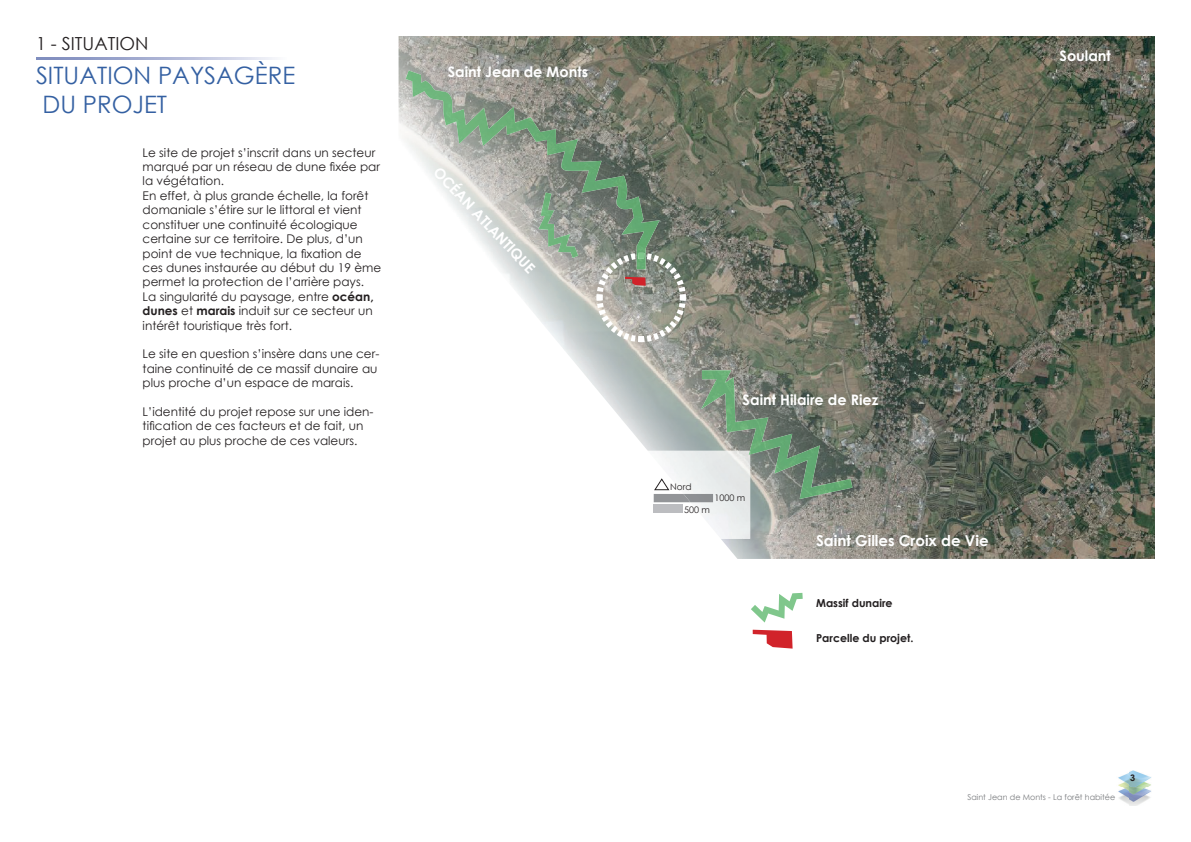
<style>
.page{position:relative;width:1191px;height:842px;background:#fff}
.page>*{position:absolute;margin:0;border:0;box-sizing:border-box;transform-origin:0 0}
.t1{font:24px/28.8px "Century Gothic";color:#3460a2}
.t2{font:18px "Century Gothic";color:#231f20}
.t3{font:700 15px "Century Gothic";color:#fff}
.t4{font:700 14.5px "Century Gothic";color:#fff}
.t5{font:700 14.4px "Century Gothic";color:#fff}
.t6{font:12px/14.4px "Century Gothic";color:#231f20}
.t7{font:700 11px "Century Gothic";color:#231f20}
.t8{font:9px "Century Gothic";color:#231f20}
.t9{font:700 9px "Century Gothic";color:#231f20}
.t10{font:8px "Century Gothic";color:#7a7c7f}
.s1{font-weight:700}
</style>
<div class="page">
<img style="left:1118px;top:770px;width:33px;height:36px">
<img style="left:398px;top:36px;width:757px;height:174px">
<img style="left:659px;top:210px;width:496px;height:34px">
<img style="left:501px;top:244px;width:654px;height:35px">
<img style="left:510px;top:279px;width:645px;height:71px">
<img style="left:565px;top:350px;width:590px;height:34px">
<img style="left:593px;top:384px;width:562px;height:35px">
<img style="left:622px;top:419px;width:533px;height:35px">
<img style="left:743px;top:454px;width:412px;height:105px">
<img style="left:721px;top:539px;width:22px;height:20px">
<img style="left:720px;top:499px;width:30px;height:40px">
<img style="left:406px;top:70px;width:253px;height:199px">
<svg style="left:596px;top:253px;width:90px;height:89px"></svg>
<img style="left:701px;top:370px;width:151px;height:129px">
<img style="left:538px;top:192px;width:40px;height:66px">
<svg style="left:751px;top:593px;width:51px;height:29px"></svg>
<svg style="left:752px;top:630px;width:40px;height:19px"></svg>
<svg style="left:634px;top:451px;width:86px;height:82px"></svg>
<svg style="left:36px;top:58px;width:239px;height:2px"></svg>
<h2 class="t2" style="left:36px;top:30px;width:114px">1 - SITUATION</h2>
<h1 class="t1" style="left:36px;top:61px;width:261px">SITUATION PAYSAGÈRE<br>DU PROJET</h1>
<p class="t6" style="left:143px;top:145px;width:240px">Le site de projet s’inscrit dans un secteur marqué par un réseau de dune fixée par la végétation.<br>En effet, à plus grande échelle, la forêt domaniale s’étire sur le littoral et vient constituer une continuité écologique certaine sur ce territoire. De plus, d’un point de vue technique, la fixation de ces dunes instaurée au début du 19 ème permet la protection de l’arrière pays.<br>La singularité du paysage, entre <span class="s1">océan, dunes</span> et <span class="s1">marais</span> induit sur ce secteur un intérêt touristique très fort.</p>
<p class="t6" style="left:143px;top:347px;width:238px">Le site en question s’insère dans une cer&shy;taine continuité de ce massif dunaire au plus proche d’un espace de marais.</p>
<p class="t6" style="left:143px;top:404px;width:232px">L’identité du projet repose sur une iden&shy;tification de ces facteurs et de fait, un projet au plus proche de ces valeurs.</p>
<p class="t5" style="left:448px;top:61px;width:142px">Saint Jean de Monts</p>
<p class="t4" style="left:445px;top:161px;width:141px;rotate:47deg">OCÉAN ATLANTIQUE</p>
<p class="t5" style="left:1059px;top:45px;width:53px">Soulant</p>
<p class="t5" style="left:742px;top:388px;width:137px">Saint Hilaire de Riez</p>
<p class="t8" style="left:670px;top:481px;width:23px">Nord</p>
<p class="t8" style="left:714px;top:491px;width:32px">1000 m</p>
<p class="t8" style="left:684px;top:503px;width:27px">500 m</p>
<p class="t3" style="left:816px;top:530px;width:174px">Saint Gilles Croix de Vie</p>
<p class="t7" style="left:816px;top:595px;width:78px">Massif dunaire</p>
<p class="t7" style="left:816px;top:630px;width:99px">Parcelle du projet.</p>
<p class="t10" style="left:967px;top:792px;width:149px">Saint Jean de Monts - La forêt habitée</p>
<p class="t9" style="left:1130px;top:771px;width:7px">3</p>
</div>
